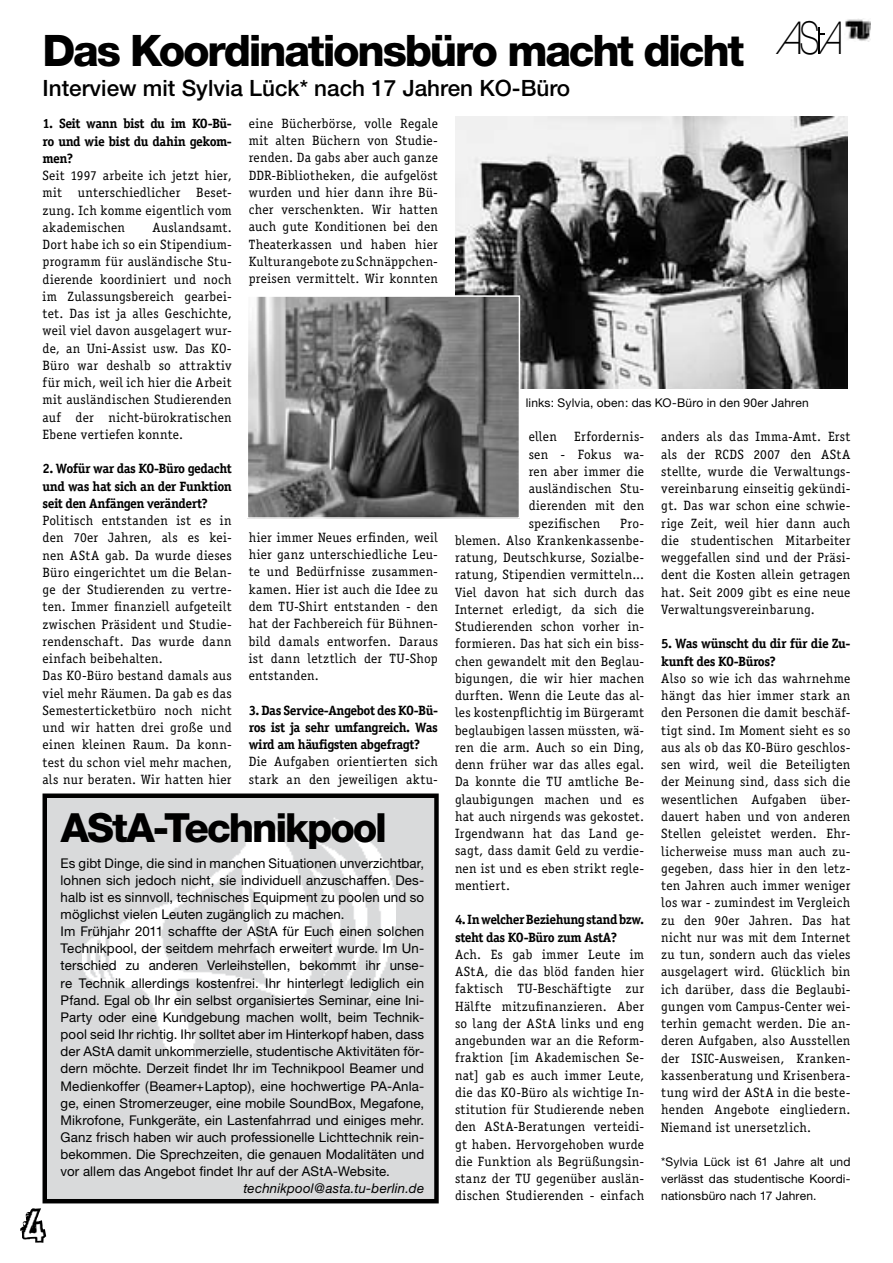
<style>
.page{position:relative;width:893px;height:1263px;background:#fff}
.page>*{position:absolute;margin:0;border:0;box-sizing:border-box;transform-origin:0 0}
.t1{font:italic 100 45.45px "Helvetica Neue";color:#000;scale:.87 1}
.t2{font:800 43.5px "Helvetica Neue";letter-spacing:-.055em;color:#000}
.t3{font:800 40.2px "Helvetica Neue";letter-spacing:-.05em;color:#000}
.t4{font:500 22.5px "Helvetica Neue";color:#000}
.t5{font:13.5px/17.2px "Officina Serif";letter-spacing:.015em;color:#000;text-align:justify}
.t6{font:700 13.5px/17.2px "Officina Serif";letter-spacing:-.035em;color:#000;text-align:justify}
.t7{font:13.35px/17.1px "Helvetica Neue";letter-spacing:.01em;color:#000}
.t8{font:italic 13.35px "Helvetica Neue";letter-spacing:.015em;color:#000}
.t9{font:12px/17.2px "Helvetica Neue";letter-spacing:.015em;color:#000;text-align:justify}
.s1{font-style:normal}
.s2{font-style:normal;font-size:39px;color:#fff}
</style>
<div class="page">
<hr style="left:818px;top:27px;width:2px;height:27px;background:#000">
<img style="left:845px;top:19px;width:25px;height:23px">
<div style="left:45px;top:796px;width:391px;height:405px;background:#d9dadb"></div>
<img style="left:83px;top:817px;width:313px;height:239px">
<div style="left:43px;top:793px;width:396px;height:410px;border:4px solid #000"></div>
<img style="left:455px;top:116px;width:393px;height:272px">
<img style="left:250px;top:298px;width:267px;height:218px">
<div style="left:247px;top:295px;width:273px;height:224px;border:2px solid #fff"></div>
<svg style="left:20px;top:1094px;width:105px;height:149px"></svg>
<h2 class="t2" style="left:43px;top:25px;width:703px">Das Koordinationsbüro macht dicht</h2>
<h3 class="t4" style="left:43px;top:75px;width:529px">Interview mit Sylvia Lück* nach 17 Jahren KO-Büro</h3>
<h1 class="t1" style="left:777px;top:12px;width:94px">A<span class="s1">S</span><span class="s2">t</span>A</h1>
<p class="t6" style="left:43px;top:115px;width:191px">1. Seit wann bist du im KO-Bü&shy;ro und wie bist du dahin gekom&shy;men?</p>
<p class="t5" style="left:43px;top:167px;width:191px">Seit 1997 arbeite ich jetzt hier, mit unterschiedlicher Beset&shy;zung. Ich komme eigentlich vom akademischen</p>
<p class="t5" style="left:43px;top:219px;width:191px;text-indent:110px">Auslandsamt.<br>Dort habe ich so ein Stipendium&shy;programm für ausländische Stu&shy;dierende koordiniert und noch im Zulassungsbereich gearbei&shy;tet. Das ist ja alles Geschichte, weil viel davon ausgelagert wur&shy;de, an Uni-Assist usw. Das KO-Büro war deshalb so attraktiv für mich, weil ich hier die Arbeit mit ausländischen Studierenden auf der nicht-bürokratischen Ebene vertiefen konnte.</p>
<p class="t6" style="left:43px;top:460px;width:191px">2. Wofür war das KO-Büro gedacht und was hat sich an der Funktion seit den Anfängen verändert?</p>
<p class="t5" style="left:43px;top:512px;width:191px;text-align:left">Politisch entstanden ist es in den 70er Jahren, als es kei&shy;nen AStA gab. Da wurde dieses<br>Büro eingerichtet um die Belan&shy;ge der Studierenden zu vertre&shy;ten. Immer finanziell aufgeteilt zwischen Präsident und Studie&shy;rendenschaft. Das wurde dann einfach beibehalten.<br>Das KO-Büro bestand damals aus viel mehr Räumen. Da gab es das<br>Semesterticketbüro noch nicht und wir hatten drei große und einen kleinen Raum. Da konn&shy;test du schon viel mehr machen, als nur beraten. Wir hatten hier</p>
<p class="t5" style="left:249px;top:115px;width:191px">eine Bücherbörse, volle Regale mit alten Büchern von Studie&shy;renden. Da gabs aber auch ganze DDR-Bibliotheken, die aufgelöst wurden und hier dann ihre Bü&shy;cher verschenkten. Wir hatten auch gute Konditionen bei den Theaterkassen und haben hier Kulturangebote zu Schnäppchen&shy;preisen vermittelt. Wir konnten</p>
<p class="t5" style="left:249px;top:529px;width:191px">hier immer Neues erfinden, weil hier ganz unterschiedliche Leu&shy;te und Bedürfnisse zusammen&shy;kamen. Hier ist auch die Idee zu dem TU-Shirt entstanden - den hat der Fachbereich für Bühnen&shy;bild damals entworfen. Daraus ist dann letztlich der TU-Shop entstanden.</p>
<p class="t6" style="left:249px;top:701px;width:191px">3. Das Service-Angebot des KO-Bü&shy;ros ist ja sehr umfangreich. Was wird am häufigsten abgefragt?</p>
<p class="t5" style="left:249px;top:753px;width:191px">Die Aufgaben orientierten sich stark an den jeweiligen aktu-</p>
<h3 class="t3" style="left:61px;top:804px;width:328px">AStA-Technikpool</h3>
<p class="t7" style="left:61px;top:854px;width:365px">Es gibt Dinge, die sind in manchen Situationen unverzichtbar, lohnen sich jedoch nicht, sie individuell anzuschaffen. Des&shy;halb ist es sinnvoll, technisches Equipment zu poolen und so möglichst vielen Leuten zugänglich zu machen.<br>Im Frühjahr 2011 schaffte der AStA für Euch einen solchen Technikpool, der seitdem mehrfach erweitert wurde. Im Un&shy;terschied zu anderen Verleihstellen, bekommt ihr unse&shy;re Technik allerdings kostenfrei. Ihr hinterlegt lediglich ein Pfand. Egal ob Ihr ein selbst organisiertes Seminar, eine Ini-Party oder eine Kundgebung machen wollt, beim Technik&shy;pool seid Ihr richtig. Ihr solltet aber im Hinterkopf haben, dass der AStA damit unkommerzielle, studentische Aktivitäten för&shy;dern möchte. Derzeit findet Ihr im Technikpool Beamer und Medienkoffer (Beamer+Laptop), eine hochwertige PA-Anla&shy;ge, einen Stromerzeuger, eine mobile SoundBox, Megafone, Mikrofone, Funkgeräte, ein Lastenfahrrad und einiges mehr.<br>Ganz frisch haben wir auch professionelle Lichttechnik rein&shy;bekommen. Die Sprechzeiten, die genauen Modalitäten und vor allem das Angebot findet Ihr auf der AStA-Website.</p>
<p class="t8" style="left:243px;top:1180px;width:182px">technikpool@asta.tu-berlin.de</p>
<p class="t9" style="left:526px;top:394px;width:284px">links: Sylvia, oben: das KO-Büro in den 90er Jahren</p>
<p class="t5" style="left:529px;top:428px;width:117px;text-indent:46px">Erfordernis&shy;sen - Fokus wa&shy;ren aber immer die ausländischen Stu&shy;dierenden mit den spezifischen</p>
<p class="t5" style="left:529px;top:428px;width:30px">ellen</p>
<p class="t5" style="left:455px;top:514px;width:191px;text-indent:165px">Pro&shy;blemen. Also Krankenkassenbe&shy;ratung, Deutschkurse, Sozialbe&shy;ratung, Stipendien vermitteln...<br>Viel davon hat sich durch das Internet erledigt, da sich die Studierenden schon vorher in&shy;formieren. Das hat sich ein biss&shy;chen gewandelt mit den Beglau&shy;bigungen, die wir hier machen durften. Wenn die Leute das al&shy;les kostenpflichtig im Bürgeramt beglaubigen lassen müssten, wä&shy;ren die arm. Auch so ein Ding, denn früher war das alles egal.<br>Da konnte die TU amtliche Be&shy;glaubigungen machen und es hat auch nirgends was gekostet.<br>Irgendwann hat das Land ge&shy;sagt, dass damit Geld zu verdie&shy;nen ist und es eben strikt regle&shy;mentiert.</p>
<p class="t6" style="left:455px;top:911px;width:191px">4. In welcher Beziehung stand bzw. steht das KO-Büro zum AstA?</p>
<p class="t5" style="left:455px;top:946px;width:191px">Ach. Es gab immer Leute im AStA, die das blöd fanden hier faktisch TU-Beschäftigte zur Hälfte mitzufinanzieren. Aber so lang der AStA links und eng angebunden war an die Reform&shy;fraktion [im Akademischen Se&shy;nat] gab es auch immer Leute, die das KO-Büro als wichtige In&shy;stitution für Studierende neben den AStA-Beratungen verteidi&shy;gt haben. Hervorgehoben wurde die Funktion als Begrüßungsin&shy;stanz der TU gegenüber auslän&shy;dischen Studierenden - einfach</p>
<p class="t5" style="left:661px;top:428px;width:191px">anders als das Imma-Amt. Erst als der RCDS 2007 den AStA stellte, wurde die Verwaltungs&shy;vereinbarung einseitig gekündi&shy;gt. Das war schon eine schwie&shy;rige Zeit, weil hier dann auch die studentischen Mitarbeiter weggefallen sind und der Präsi&shy;dent die Kosten allein getragen hat. Seit 2009 gibt es eine neue Verwaltungsvereinbarung.</p>
<p class="t6" style="left:661px;top:635px;width:191px">5. Was wünscht du dir für die Zu&shy;kunft des KO-Büros?</p>
<p class="t5" style="left:661px;top:670px;width:191px">Also so wie ich das wahrnehme hängt das hier immer stark an den Personen die damit beschäf&shy;tigt sind. Im Moment sieht es so aus als ob das KO-Büro geschlos&shy;sen wird, weil die Beteiligten der Meinung sind, dass sich die wesentlichen Aufgaben über&shy;dauert haben und von anderen Stellen geleistet werden. Ehr&shy;licherweise muss man auch zu&shy;gegeben, dass hier in den letz&shy;ten Jahren auch immer weniger los war - zumindest im Vergleich zu den 90er Jahren. Das hat nicht nur was mit dem Internet zu tun, sondern auch das vieles ausgelagert wird. Glücklich bin ich darüber, dass die Beglaubi&shy;gungen vom Campus-Center wei&shy;terhin gemacht werden. Die an&shy;deren Aufgaben, also Ausstellen der ISIC-Ausweisen, Kranken&shy;kassenberatung und Krisenbera&shy;tung wird der AStA in die beste&shy;henden Angebote eingliedern.<br>Niemand ist unersetzlich.</p>
<p class="t9" style="left:661px;top:1152px;width:191px">*Sylvia Lück ist 61 Jahre alt und verlässt das studentische Koordi&shy;nationsbüro nach 17 Jahren.</p>
</div>
